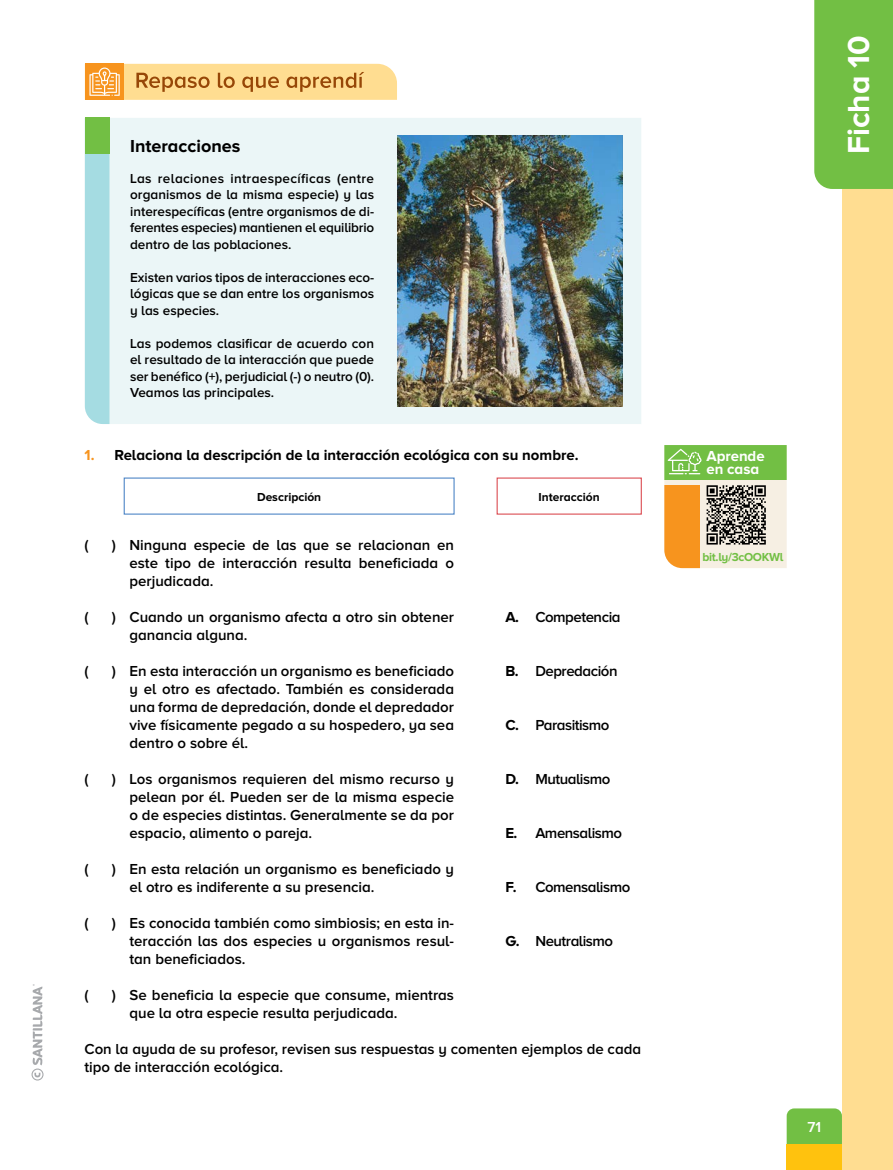
<style>
.page{position:relative;width:893px;height:1170px;background:#fff}
.page>*{position:absolute;margin:0;border:0;box-sizing:border-box;transform-origin:0 0}
.t1{font:700 31.5px "Proxima Nova A";color:#fff}
.t2{font:700 18px "Proxima Nova A";color:#000}
.t3{font:600 15px/18px "Proxima Nova A";color:#000}
.t4{font:600 15px "Proxima Nova A";letter-spacing:-.03em;color:#000}
.t5{font:700 15px "Proxima Nova A";color:#000}
.t6{font:700 15px/13.5px "Proxima Nova A";letter-spacing:-.005em;color:#fff}
.t7{font:600 15px "Proxima Nova A";color:#fff}
.t8{font:600 13.5px/16.5px "Proxima Nova A";color:#000;text-align:justify}
.t9{font:700 12px "Proxima Nova A";color:#000}
.t10{font:700 12px "Proxima Nova A";letter-spacing:-.03em;color:#72bf44}
.s1{color:#f7941e}
.s2{font-weight:700}
</style>
<div class="page">
<div style="left:787px;top:1108px;width:55px;height:36px;background:#72bf44"></div>
<div style="left:787px;top:1144px;width:55px;height:25px;background:#ffc20e"></div>
<div style="left:842px;top:0;width:51px;height:1169px;background:#ffdd91"></div>
<div style="left:814px;top:0;width:79px;height:189px;background:#72bf44"></div>
<svg style="left:85px;top:64px;width:312px;height:36px;background:#f3c77a"></svg>
<div style="left:109px;top:118px;width:532px;height:306px;background:#ebf6f7"></div>
<div style="left:85px;top:154px;width:24px;height:270px;background:#a5dce2"></div>
<div style="left:85px;top:118px;width:24px;height:36px;background:#72bf44"></div>
<img style="left:397px;top:136px;width:225px;height:270px">
<svg style="left:664px;top:445px;width:123px;height:123px;background:#b8b77b"></svg>
<svg style="left:32px;top:984px;width:12px;height:96px"></svg>
<p class="t2" style="left:130px;top:136px;width:112px">Interacciones</p>
<p class="t8" style="left:130px;top:169px;width:246px">Las relaciones intraespecíficas (entre organismos de la misma especie) y las interespecíficas (entre organismos de di&shy;ferentes especies) mantienen el equilibrio dentro de las poblaciones.</p>
<p class="t8" style="left:130px;top:268px;width:246px">Existen varios tipos de interacciones eco&shy;lógicas que se dan entre los organismos y las especies.</p>
<p class="t8" style="left:130px;top:334px;width:246px">Las podemos clasificar de acuerdo con el resultado de la interacción que puede ser benéfico (+), perjudicial (-) o neutro (0).<br>Veamos las principales.</p>
<p class="t5" style="left:84px;top:446px;width:496px"><span class="s1">1.</span> Relaciona la descripción de la interacción ecológica con su nombre.</p>
<p class="t9" style="left:257px;top:490px;width:66px">Descripción</p>
<p class="t9" style="left:539px;top:490px;width:63px">Interacción</p>
<p class="t3" style="left:84px;top:536px;width:6px">(</p>
<p class="t3" style="left:129px;top:536px;width:326px;text-align:justify;text-indent:-18px">) Ninguna especie de las que se relacionan en este tipo de interacción resulta beneficiada o perjudicada.</p>
<p class="t3" style="left:84px;top:608px;width:6px">(</p>
<p class="t3" style="left:129px;top:608px;width:326px;text-indent:-18px">) Cuando un organismo afecta a otro sin obtener ganancia alguna.</p>
<p class="t3" style="left:84px;top:662px;width:6px">(</p>
<p class="t3" style="left:129px;top:662px;width:326px;text-align:justify;text-indent:-18px">) En esta interacción un organismo es beneficiado y el otro es afectado. También es considerada una forma de depredación, donde el depredador vive físicamente pegado a su hospedero, ya sea dentro o sobre él.</p>
<p class="t3" style="left:84px;top:770px;width:6px">(</p>
<p class="t3" style="left:129px;top:770px;width:326px;text-align:justify;text-indent:-18px">) Los organismos requieren del mismo recurso y pelean por él. Pueden ser de la misma especie o de especies distintas. Generalmente se da por espacio, alimento o pareja.</p>
<p class="t3" style="left:84px;top:860px;width:6px">(</p>
<p class="t3" style="left:129px;top:860px;width:326px;text-indent:-18px">) En esta relación un organismo es beneficiado y el otro es indiferente a su presencia.</p>
<p class="t3" style="left:84px;top:914px;width:6px">(</p>
<p class="t3" style="left:129px;top:914px;width:326px;text-align:justify;text-indent:-18px">) Es conocida también como simbiosis; en esta in&shy;teracción las dos especies u organismos resul&shy;tan beneficiados.</p>
<p class="t3" style="left:84px;top:986px;width:6px">(</p>
<p class="t3" style="left:129px;top:986px;width:326px;text-indent:-18px">) Se beneficia la especie que consume, mientras que la otra especie resulta perjudicada.</p>
<p class="t4" style="left:505px;top:608px;width:117px"><span class="s2">A.</span> Competencia</p>
<p class="t4" style="left:505px;top:662px;width:114px"><span class="s2">B.</span> Depredación</p>
<p class="t4" style="left:505px;top:716px;width:106px"><span class="s2">C.</span> Parasitismo</p>
<p class="t4" style="left:505px;top:770px;width:106px"><span class="s2">D.</span> Mutualismo</p>
<p class="t4" style="left:505px;top:824px;width:118px"><span class="s2">E.</span> Amensalismo</p>
<p class="t4" style="left:505px;top:878px;width:127px"><span class="s2">F.</span> Comensalismo</p>
<p class="t4" style="left:505px;top:932px;width:109px"><span class="s2">G.</span> Neutralismo</p>
<p class="t3" style="left:84px;top:1040px;width:558px">Con la ayuda de su profesor, revisen sus respuestas y comenten ejemplos de cada tipo de interacción ecológica.</p>
<h1 class="t1" style="left:841px;top:154px;width:120px;rotate:-90deg">Ficha 10</h1>
<p class="t6" style="left:707px;top:449px;width:60px">Aprende en casa</p>
<p class="t10" style="left:702px;top:550px;width:82px">bit.ly/3cOOKWl</p>
<p class="t7" style="left:807px;top:1118px;width:15px">71</p>
</div>
